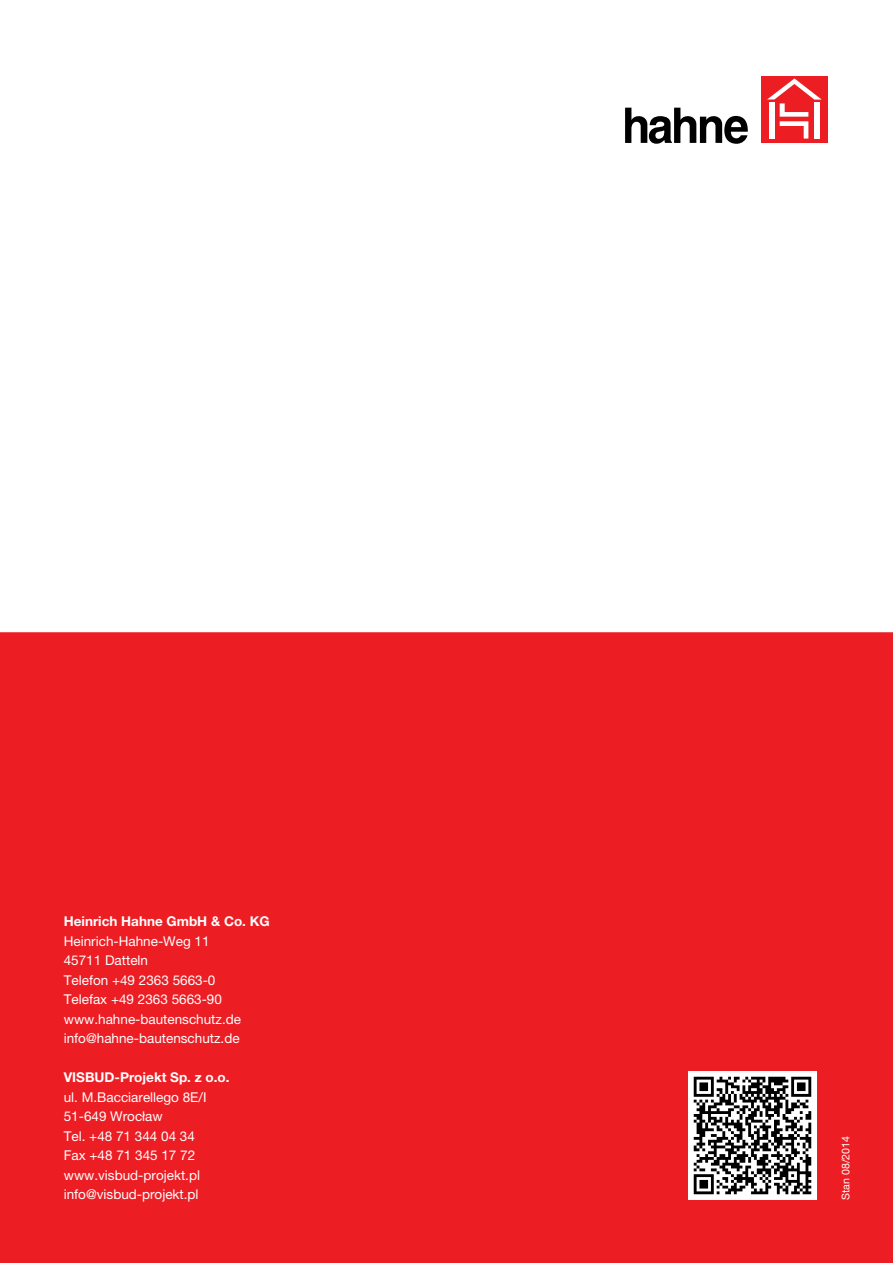
<style>
.page{position:relative;width:893px;height:1263px;background:#fff}
.page>*{position:absolute;margin:0;border:0;box-sizing:border-box;transform-origin:0 0}
.t1{font:13.5px/19.5px "Helvetica Neue LT Pro";color:#fff}
.t2{font:700 13.5px "Helvetica Neue LT Pro";color:#fff}
.t3{font:10.65px "Helvetica Neue LT Pro";color:#fff}
</style>
<div class="page">
<div style="left:0;top:631px;width:893px;height:632px;background:#ed1d24"></div>
<hr style="left:892px;top:368px;width:1px;height:263px;background:#f1f1f2">
<hr style="left:892px;top:895px;width:1px;height:368px;background:#f1f1f2">
<div style="left:761px;top:77px;width:67px;height:66px;background:#ed1d24"></div>
<svg style="left:767px;top:78px;width:55px;height:61px"></svg>
<div style="left:769px;top:102px;width:5px;height:37px;background:#fff"></div>
<div style="left:814px;top:102px;width:5px;height:37px;background:#fff"></div>
<svg style="left:625px;top:108px;width:123px;height:36px"></svg>
<hr style="left:0;top:631px;width:893px;height:1px;background:#fff">
<img style="left:689px;top:1072px;width:127px;height:127px">
<p class="t2" style="left:64px;top:913px;width:207px">Heinrich Hahne GmbH &amp; Co. KG</p>
<p class="t1" style="left:64px;top:931px;width:179px">Heinrich-Hahne-Weg 11<br>45711 Datteln<br>Telefon +49 2363 5663-0<br>Telefax +49 2363 5663-90 www.hahne-bautenschutz.de info@hahne-bautenschutz.de</p>
<p class="t2" style="left:64px;top:1069px;width:167px">VISBUD-Projekt Sp. z o.o.</p>
<p class="t1" style="left:64px;top:1087px;width:144px">ul. M.Bacciarellego 8E/I<br>51-649 Wrocław<br>Tel. +48 71 344 04 34<br>Fax +48 71 345 17 72 www.visbud-projekt.pl info@visbud-projekt.pl</p>
<p class="t3" style="left:839px;top:1200px;width:65px;rotate:-90deg">Stan 08/2014</p>
</div>
